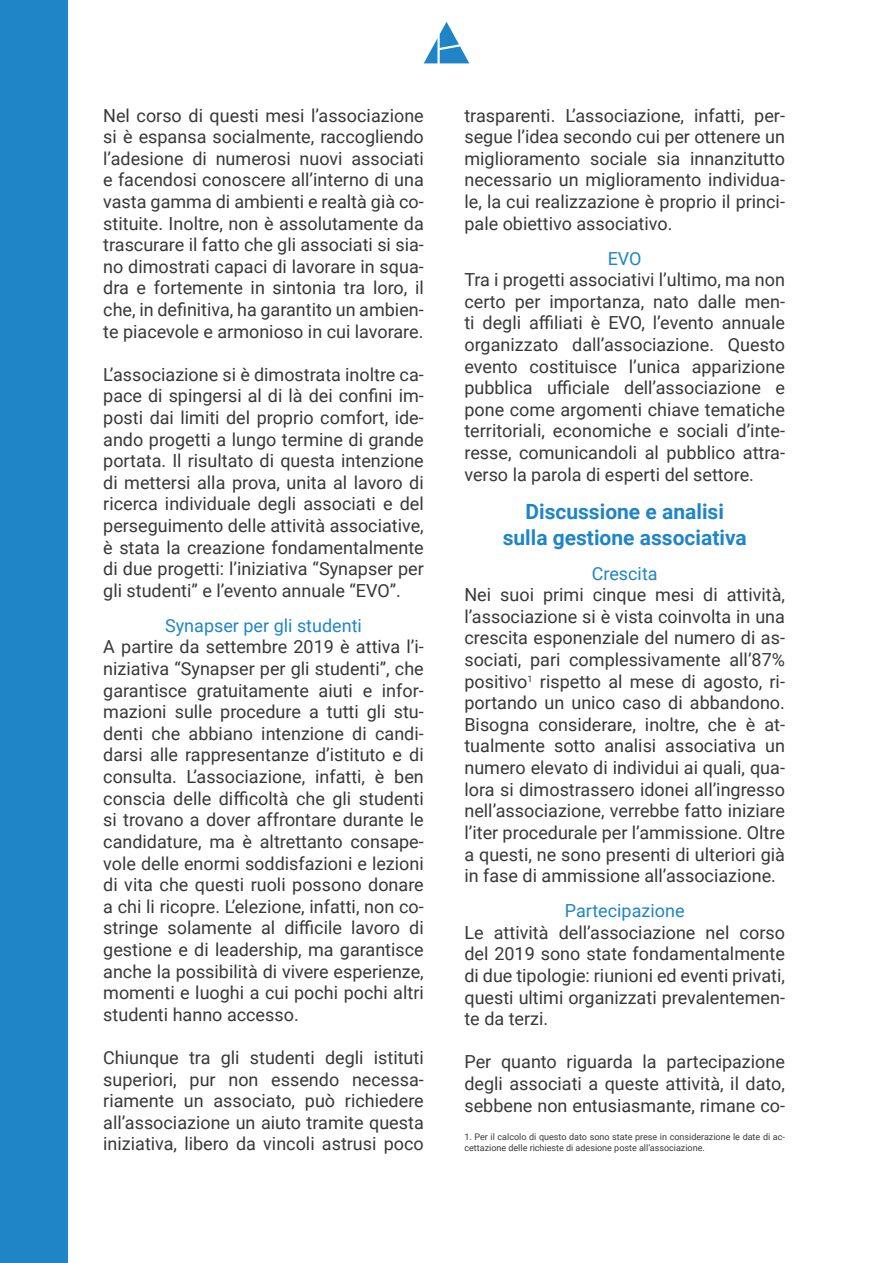
<style>
.page{position:relative;width:893px;height:1263px;background:#fff}
.page>*{position:absolute;margin:0;border:0;box-sizing:border-box;transform-origin:0 0}
.t1{font:700 21px/25.2px "Roboto";color:#1f85c7;text-align:center}
.t2{font:18px/21.6px "Roboto";color:#383839;text-align:justify}
.t3{font:18px "Roboto";color:#1f85c7}
.t4{font:9px/10.8px "Roboto";color:#383839}
</style>
<div class="page">
<div style="left:0;top:0;width:68px;height:1263px;background:#1f85c7"></div>
<img style="left:424px;top:21px;width:45px;height:42px">
<p class="t2" style="left:103px;top:104px;width:322px">Nel corso di questi mesi l’associazione si è espansa socialmente, raccogliendo l’adesione di numerosi nuovi associati e facendosi conoscere all’interno di una vasta gamma di ambienti e realtà già co&shy;stituite. Inoltre, non è assolutamente da trascurare il fatto che gli associati si sia&shy;no dimostrati capaci di lavorare in squa&shy;dra e fortemente in sintonia tra loro, il che, in definitiva, ha garantito un ambien&shy;te piacevole e armonioso in cui lavorare.</p>
<p class="t2" style="left:103px;top:363px;width:322px">L’associazione si è dimostrata inoltre ca&shy;pace di spingersi al di là dei confini im&shy;posti dai limiti del proprio comfort, ide&shy;ando progetti a lungo termine di grande portata. Il risultato di questa intenzione di mettersi alla prova, unita al lavoro di ricerca individuale degli associati e del perseguimento delle attività associative, è stata la creazione fondamentalmente di due progetti: l’iniziativa “Synapser per gli studenti” e l’evento annuale “EVO”.</p>
<p class="t3" style="left:165px;top:613px;width:198px">Synapser per gli studenti</p>
<p class="t2" style="left:103px;top:636px;width:322px">A partire da settembre 2019 è attiva l’i&shy;niziativa “Synapser per gli studenti”, che garantisce gratuitamente aiuti e infor&shy;mazioni sulle procedure a tutti gli stu&shy;denti che abbiano intenzione di candi&shy;darsi alle rappresentanze d’istituto e di consulta. L’associazione, infatti, è ben conscia delle difficoltà che gli studenti si trovano a dover affrontare durante le candidature, ma è altrettanto consape&shy;vole delle enormi soddisfazioni e lezioni di vita che questi ruoli possono donare a chi li ricopre. L’elezione, infatti, non co&shy;stringe solamente al difficile lavoro di gestione e di leadership, ma garantisce anche la possibilità di vivere esperienze, momenti e luoghi a cui pochi pochi altri studenti hanno accesso.</p>
<p class="t2" style="left:103px;top:1046px;width:322px">Chiunque tra gli studenti degli istituti superiori, pur non essendo necessa&shy;riamente un associato, può richiedere all’associazione un aiuto tramite questa iniziativa, libero da vincoli astrusi poco</p>
<p class="t2" style="left:464px;top:104px;width:322px">trasparenti. L’associazione, infatti, per&shy;segue l’idea secondo cui per ottenere un miglioramento sociale sia innanzitutto necessario un miglioramento individua&shy;le, la cui realizzazione è proprio il princi&shy;pale obiettivo associativo.</p>
<p class="t3" style="left:608px;top:246px;width:35px">EVO</p>
<p class="t2" style="left:464px;top:268px;width:322px">Tra i progetti associativi l’ultimo, ma non certo per importanza, nato dalle men&shy;ti degli affiliati è EVO, l’evento annuale organizzato dall’associazione. Questo evento costituisce l’unica apparizione pubblica ufficiale dell’associazione e pone come argomenti chiave tematiche territoriali, economiche e sociali d’inte&shy;resse, comunicandoli al pubblico attra&shy;verso la parola di esperti del settore.</p>
<p class="t1" style="left:503px;top:498px;width:246px">Discussione e analisi sulla gestione associativa</p>
<p class="t3" style="left:592px;top:561px;width:67px">Crescita</p>
<p class="t2" style="left:464px;top:583px;width:322px">Nei suoi primi cinque mesi di attività, l’associazione si è vista coinvolta in una crescita esponenziale del numero di as&shy;sociati, pari complessivamente all’87% positivo<sup>1</sup> rispetto al mese di agosto, ri&shy;portando un unico caso di abbandono.<br>Bisogna considerare, inoltre, che è at&shy;tualmente sotto analisi associativa un numero elevato di individui ai quali, qua&shy;lora si dimostrassero idonei all’ingresso nell’associazione, verrebbe fatto iniziare l’iter procedurale per l’ammissione. Oltre a questi, ne sono presenti di ulteriori già in fase di ammissione all’associazione.</p>
<p class="t3" style="left:565px;top:898px;width:121px">Partecipazione</p>
<p class="t2" style="left:464px;top:921px;width:322px">Le attività dell’associazione nel corso del 2019 sono state fondamentalmente di due tipologie: riunioni ed eventi privati, questi ultimi organizzati prevalentemen&shy;te da terzi.</p>
<p class="t2" style="left:464px;top:1050px;width:322px">Per quanto riguarda la partecipazione degli associati a queste attività, il dato, sebbene non entusiasmante, rimane co-</p>
<p class="t4" style="left:464px;top:1131px;width:322px">1. Per il calcolo di questo dato sono state prese in considerazione le date di ac&shy;cettazione delle richieste di adesione poste all’associazione.</p>
</div>
